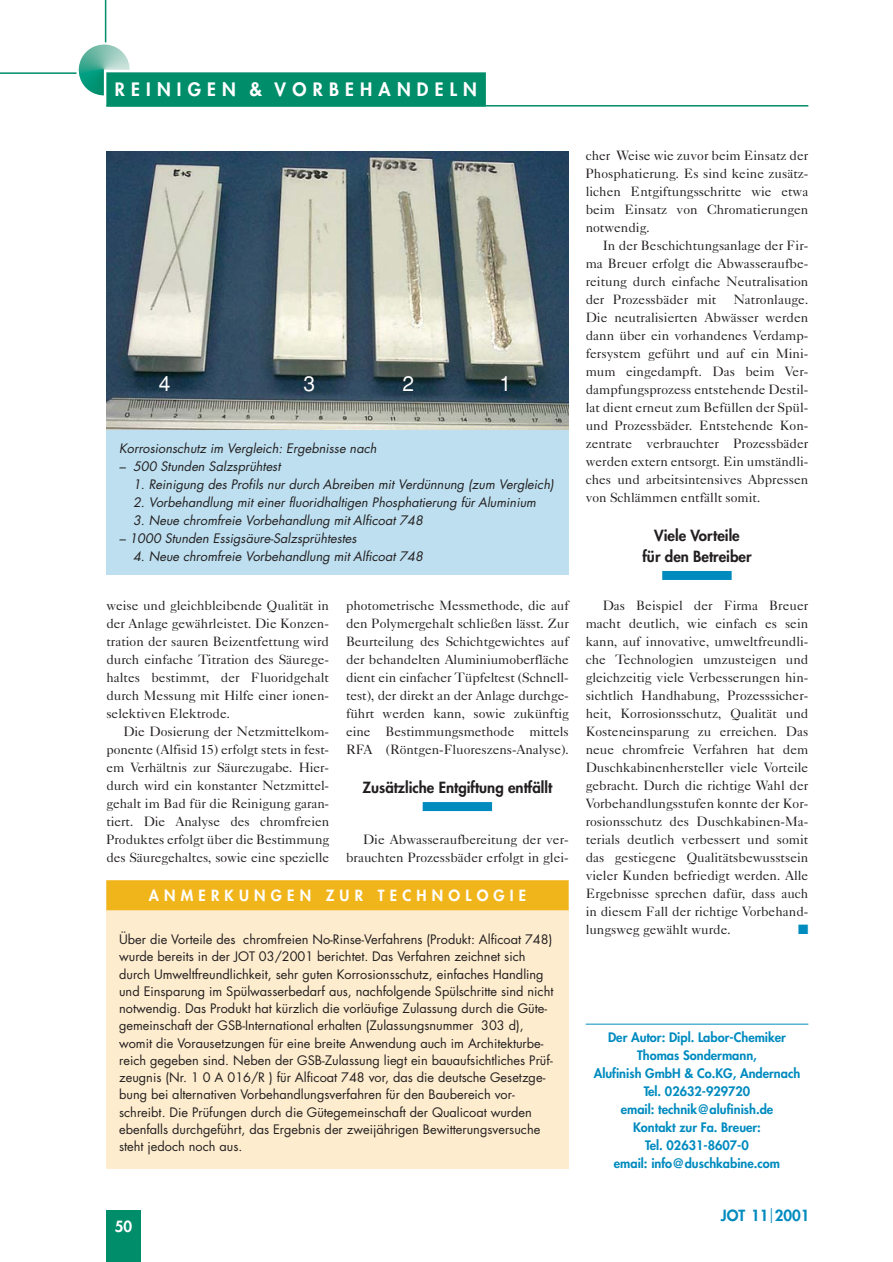
<style>
.page{position:relative;width:893px;height:1262px;background:#fff}
.page>*{position:absolute;margin:0;border:0;box-sizing:border-box;transform-origin:0 0}
.t1{font:21px "Helvetica";color:#fff}
.t2{font:800 18px "Futura";letter-spacing:.345em;color:#fff}
.t3{font:800 15px/21px "Futura";color:#231f20;text-align:center}
.t4{font:800 15px "Futura";letter-spacing:.345em;color:#fff}
.t5{font:800 15px "Futura";color:#008bbf}
.t6{font:13.5px/18px "Caslon Five Forty";color:#231f20;text-align:justify}
.t7{font:13.5px "Zapf Dingbats";color:#008bbf}
.t8{font:12.75px/17.2px "Futura";color:#231f20}
.t9{font:italic 12.75px "Futura";color:#231f20}
.t10{font:800 12.75px/18px "Futura";color:#008bbf;text-align:center}
.s1{font-weight:300;font-size:18px}
</style>
<div class="page">
<div style="left:106px;top:1210px;width:34px;height:51px;background:#008d6a"></div>
<hr style="left:0;top:72px;width:76px;height:2px;background:#008d6a">
<hr style="left:105px;top:0;width:1px;height:42px;background:#008d6a">
<hr style="left:106px;top:105px;width:702px;height:1px;background:#008d6a">
<img style="left:79px;top:44px;width:51px;height:51px">
<div style="left:106px;top:72px;width:380px;height:35px;background:#008d6a"></div>
<div style="left:662px;top:571px;width:69px;height:9px;background:#008bbf"></div>
<div style="left:422px;top:802px;width:70px;height:9px;background:#008bbf"></div>
<hr style="left:585px;top:1023px;width:223px;height:1px;background:#008bbf">
<img style="left:106px;top:151px;width:462px;height:279px">
<div style="left:106px;top:430px;width:462px;height:144px;background:#bddfef"></div>
<div style="left:106px;top:880px;width:462px;height:288px;background:#fdecce"></div>
<div style="left:106px;top:880px;width:462px;height:30px;background:#f1b51c"></div>
<h2 class="t2" style="left:115px;top:81px;width:363px">REINIGEN &amp; VORBEHANDELN</h2>
<h1 class="t1" style="left:159px;top:376px;width:13px">4</h1>
<h1 class="t1" style="left:303px;top:376px;width:13px">3</h1>
<h1 class="t1" style="left:402px;top:376px;width:13px">2</h1>
<h1 class="t1" style="left:499px;top:376px;width:13px">1</h1>
<p class="t9" style="left:119px;top:442px;width:259px">Korrosionschutz im Vergleich: Ergebnisse nach</p>
<p class="t9" style="left:119px;top:460px;width:163px">– 500 Stunden Salzsprühtest</p>
<p class="t9" style="left:133px;top:478px;width:422px">1. Reinigung des Profils nur durch Abreiben mit Verdünnung (zum Vergleich)</p>
<p class="t9" style="left:133px;top:496px;width:404px">2. Vorbehandlung mit einer fluoridhaltigen Phosphatierung für Aluminium</p>
<p class="t9" style="left:133px;top:514px;width:291px">3. Neue chromfreie Vorbehandlung mit Alficoat 748</p>
<p class="t9" style="left:119px;top:532px;width:239px">– 1000 Stunden Essigsäure-Salzsprühtestes</p>
<p class="t9" style="left:133px;top:550px;width:291px">4. Neue chromfreie Vorbehandlung mit Alficoat 748</p>
<p class="t6" style="left:106px;top:598px;width:224px">weise und gleichbleibende Qualität in der Anlage gewährleistet. Die Konzen&shy;tration der sauren Beizentfettung wird durch einfache Titration des Säurege&shy;haltes bestimmt, der Fluoridgehalt durch Messung mit Hilfe einer ionen&shy;selektiven Elektrode.</p>
<p class="t6" style="left:106px;top:724px;width:224px;text-indent:17px">Die Dosierung der Netzmittelkom&shy;ponente (Alfisid 15) erfolgt stets in fest&shy;em Verhältnis zur Säurezugabe. Hier&shy;durch wird ein konstanter Netzmittel&shy;gehalt im Bad für die Reinigung garan&shy;tiert. Die Analyse des chromfreien Produktes erfolgt über die Bestimmung des Säuregehaltes, sowie eine spezielle</p>
<p class="t6" style="left:346px;top:598px;width:224px">photometrische Messmethode, die auf den Polymergehalt schließen lässt. Zur Beurteilung des Schichtgewichtes auf der behandelten Aluminiumoberfläche dient ein einfacher Tüpfeltest (Schnell&shy;test), der direkt an der Anlage durchge&shy;führt werden kann, sowie zukünftig eine Bestimmungsmethode mittels RFA (Röntgen-Fluoreszens-Analyse).</p>
<p class="t3" style="left:362px;top:778px;width:191px">Zusätzliche Entgiftung entfällt</p>
<p class="t6" style="left:346px;top:832px;width:224px;text-align:right">Die Abwasseraufbereitung der ver&shy;brauchten Prozessbäder erfolgt in glei-</p>
<p class="t4" style="left:149px;top:888px;width:379px">ANMERKUNGEN ZUR TECHNOLOGIE</p>
<p class="t8" style="left:119px;top:932px;width:436px">Über die Vorteile des chromfreien No-Rinse-Verfahrens (Produkt: Alficoat 748) wurde bereits in der JOT 03/2001 berichtet. Das Verfahren zeichnet sich durch Umweltfreundlichkeit, sehr guten Korrosionsschutz, einfaches Handling und Einsparung im Spülwasserbedarf aus, nachfolgende Spülschritte sind nicht notwendig. Das Produkt hat kürzlich die vorläufige Zulassung durch die Güte&shy;gemeinschaft der GSB-International erhalten (Zulassungsnummer 303 d), womit die Vorausetzungen für eine breite Anwendung auch im Architekturbe&shy;reich gegeben sind. Neben der GSB-Zulassung liegt ein bauaufsichtliches Prüf&shy;zeugnis (Nr. 1 0 A 016/R ) für Alficoat 748 vor, das die deutsche Gesetzge&shy;bung bei alternativen Vorbehandlungsverfahren für den Baubereich vor&shy;schreibt. Die Prüfungen durch die Gütegemeinschaft der Qualicoat wurden ebenfalls durchgeführt, das Ergebnis der zweijährigen Bewitterungsversuche steht jedoch noch aus.</p>
<p class="t6" style="left:585px;top:148px;width:224px">cher Weise wie zuvor beim Einsatz der Phosphatierung. Es sind keine zusätz&shy;lichen Entgiftungsschritte wie etwa beim Einsatz von Chromatierungen notwendig.</p>
<p class="t6" style="left:585px;top:238px;width:224px;text-indent:17px">In der Beschichtungsanlage der Fir&shy;ma Breuer erfolgt die Abwasseraufbe&shy;reitung durch einfache Neutralisation der Prozessbäder mit</p>
<p class="t6" style="left:585px;top:292px;width:224px;text-indent:148px">Natronlauge.<br>Die neutralisierten Abwässer werden dann über ein vorhandenes Verdamp&shy;fersystem geführt und auf ein Mini&shy;mum eingedampft. Das beim Ver&shy;dampfungsprozess entstehende Destil&shy;lat dient erneut zum Befüllen der Spül&shy;und Prozessbäder. Entstehende Kon&shy;zentrate verbrauchter Prozessbäder werden extern entsorgt. Ein umständli&shy;ches und arbeitsintensives Abpressen von Schlämmen entfällt somit.</p>
<p class="t3" style="left:642px;top:526px;width:111px">Viele Vorteile<br>für den Betreiber</p>
<p class="t6" style="left:585px;top:598px;width:224px;text-indent:17px">Das Beispiel der Firma Breuer macht deutlich, wie einfach es sein kann, auf innovative, umweltfreundli&shy;che Technologien umzusteigen und gleichzeitig viele Verbesserungen hin&shy;sichtlich Handhabung, Prozesssicher&shy;heit, Korrosionsschutz, Qualität und Kosteneinsparung zu erreichen. Das neue chromfreie Verfahren hat dem Duschkabinenhersteller viele Vorteile gebracht. Durch die richtige Wahl der Vorbehandlungsstufen konnte der Kor&shy;rosionsschutz des Duschkabinen-Ma&shy;terials deutlich verbessert und somit das gestiegene Qualitätsbewusstsein vieler Kunden befriedigt werden. Alle Ergebnisse sprechen dafür, dass auch in diesem Fall der richtige Vorbehand&shy;lungsweg gewählt wurde.</p>
<p class="t7" style="left:798px;top:923px;width:12px">■</p>
<p class="t10" style="left:593px;top:1029px;width:208px">Der Autor: Dipl. Labor-Chemiker<br>Thomas Sondermann,<br>Alufinish GmbH &amp; Co.KG, Andernach<br>Tel. 02632-929720<br>email: technik@alufinish.de<br>Kontakt zur Fa. Breuer:<br>Tel. 02631-8607-0<br>email: info@duschkabine.com</p>
<p class="t4" style="left:115px;top:1218px;width:19px">50</p>
<p class="t5" style="left:720px;top:1208px;width:90px">JOT 11<span class="s1">|</span>2001</p>
</div>
